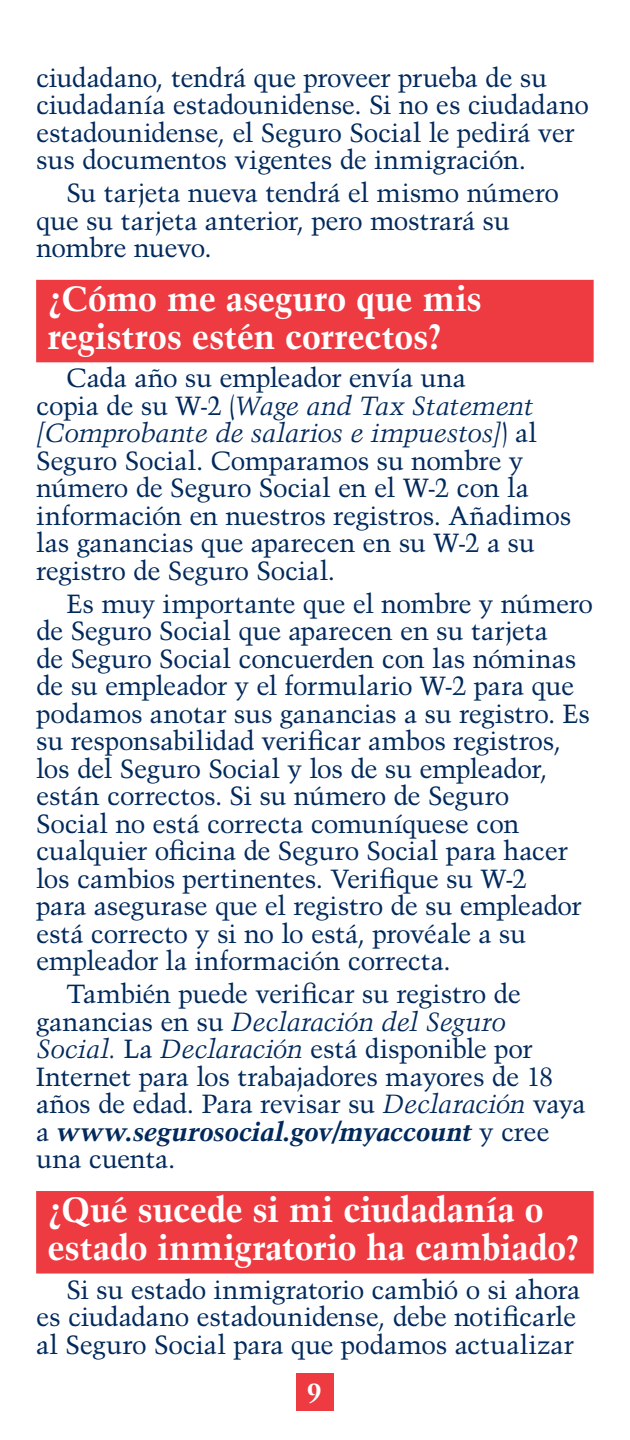
<style>
.page{position:relative;width:630px;height:1440px;background:#fff}
.page>*{position:absolute;margin:0;border:0;box-sizing:border-box;transform-origin:0 0}
.Header1_2lines{font:700 35px/37.5px "Trump Mediaeval";letter-spacing:-.015em;color:#fff}
.t1{font:700 27.5px "Trump Mediaeval";color:#fff}
.paragraph_format{font:26.25px/27.5px "Trump Mediaeval";letter-spacing:-.015em;color:#00295c}
.s1{font-style:italic}
.s2{font-weight:700;font-style:italic}
</style>
<div class="page">
<div style="left:36px;top:280px;width:558px;height:82px;background:#ee3a41"></div>
<div style="left:36px;top:1191px;width:558px;height:83px;background:#ee3a41"></div>
<div style="left:296px;top:1373px;width:38px;height:38px;background:#ee3a41"></div>
<p class="paragraph_format" style="left:36px;top:63px;width:554px">ciudadano, tendrá que proveer prueba de su ciudadanía estadounidense. Si no es ciudadano estadounidense, el Seguro Social le pedirá ver sus documentos vigentes de inmigración.</p>
<p class="paragraph_format" style="left:36px;top:179px;width:524px;text-indent:30px">Su tarjeta nueva tendrá el mismo número que su tarjeta anterior, pero mostrará su nombre nuevo.</p>
<h1 class="Header1_2lines" style="left:47px;top:279px;width:436px">¿Cómo me aseguro que mis registros estén correctos?</h1>
<p class="paragraph_format" style="left:36px;top:364px;width:537px;text-indent:30px">Cada año su empleador envía una<br>copia de su W-2 (<span class="s1">Wage and Tax Statement [Comprobante de salarios e impuestos]</span>) al Seguro Social. Comparamos su nombre y número de Seguro Social en el W-2 con la información en nuestros registros. Añadimos las ganancias que aparecen en su W-2 a su registro de Seguro Social.</p>
<p class="paragraph_format" style="left:36px;top:590px;width:558px;text-indent:30px">Es muy importante que el nombre y número de Seguro Social que aparecen en su tarjeta<br>de Seguro Social concuerden con las nóminas de su empleador y el formulario W-2 para que podamos anotar sus ganancias a su registro. Es su responsabilidad verificar ambos registros, los del Seguro Social y los de su empleador, están correctos. Si su número de Seguro<br>Social no está correcta comuníquese con cualquier oficina de Seguro Social para hacer los cambios pertinentes. Verifique su W-2<br>para asegurase que el registro de su empleador está correcto y si no lo está, provéale a su empleador la información correcta.</p>
<p class="paragraph_format" style="left:36px;top:980px;width:551px;text-indent:30px">También puede verificar su registro de ganancias en su <span class="s1">Declaración del Seguro Social.</span> La <span class="s1">Declaración</span> está disponible por Internet para los trabajadores mayores de 18 años de edad. Para revisar su <span class="s1">Declaración</span> vaya a <span class="s2">www.segurosocial.gov/myaccount</span> y cree una cuenta.</p>
<h1 class="Header1_2lines" style="left:47px;top:1191px;width:534px">¿Qué sucede si mi ciudadanía o estado inmigratorio ha cambiado?</h1>
<p class="paragraph_format" style="left:36px;top:1275px;width:546px;text-indent:30px">Si su estado inmigratorio cambió o si ahora es ciudadano estadounidense, debe notificarle al Seguro Social para que podamos actualizar</p>
<p class="t1" style="left:307px;top:1376px;width:17px">9</p>
</div>
